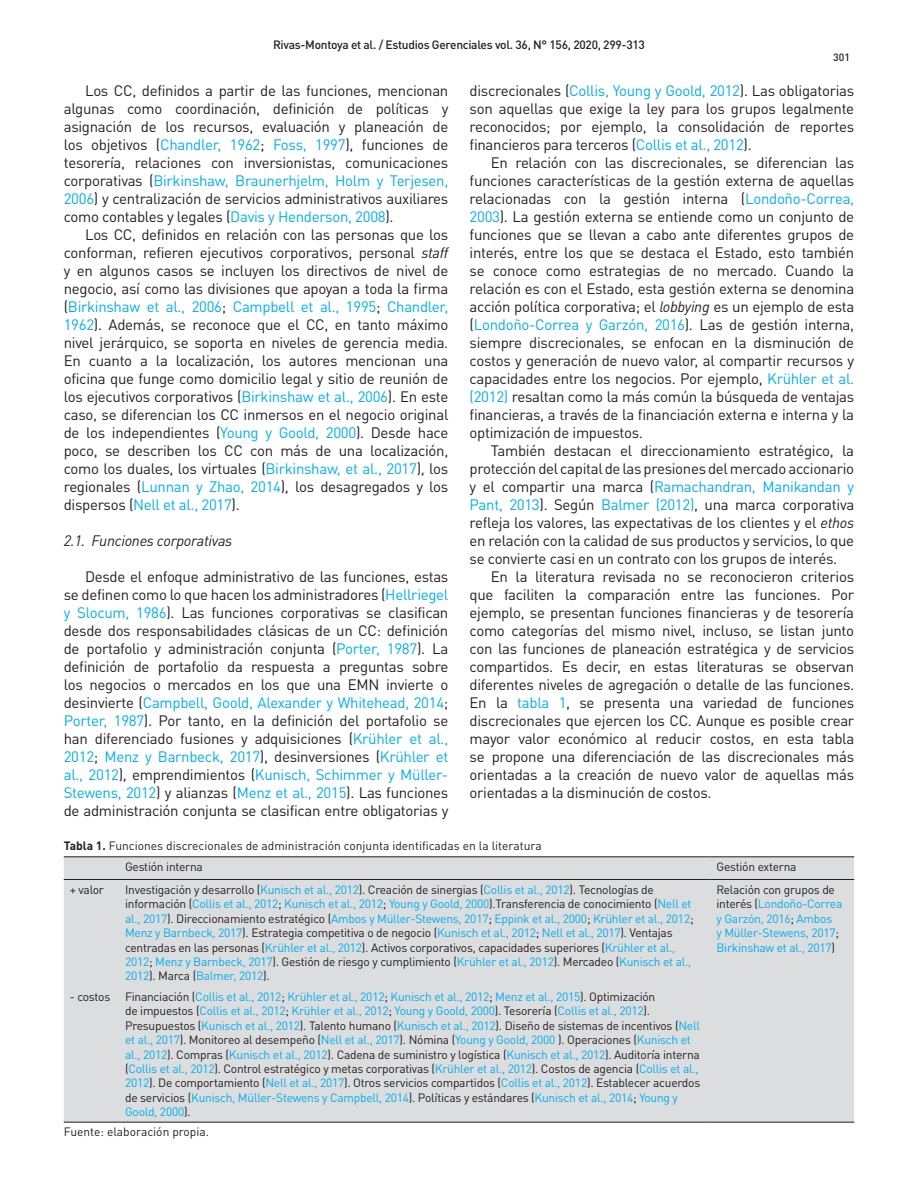
<style>
.page{position:relative;width:918px;height:1188px;background:#fff}
.page>*{position:absolute;margin:0;border:0;box-sizing:border-box;transform-origin:0 0}
.Párrafo_principal{font:15px/18px "DIN Pro";letter-spacing:-.02em;color:#231f20;text-align:justify}
.Titulo_segundo_nivel{font:italic 15px "DIN Pro";letter-spacing:-.02em;color:#231f20}
.Párrafo_principal-2{font:12px/14.4px "DIN Pro";letter-spacing:-.02em;color:#00aeef}
.Párrafo_principal-3{font:12px/14.4px "DIN Pro";letter-spacing:-.02em;color:#231f20}
.Párrafo_principal-4{font:12px "DIN Pro";color:#231f20}
.t1{font:500 12px "DIN Pro";letter-spacing:-.025em;color:#231f20}
.t2{font:500 10.5px "DIN Pro";color:#231f20}
.s1{color:#00aeef}
.s2{font-style:italic}
.s3{font-weight:700}
.s4{color:#231f20}
</style>
<div class="page">
<div style="left:64px;top:857px;width:790px;height:265px;background:#dcdddf"></div>
<hr style="left:64px;top:879px;width:55px;height:1px;background:#231f20">
<hr style="left:119px;top:879px;width:592px;height:1px;background:#231f20">
<hr style="left:711px;top:879px;width:143px;height:1px;background:#231f20">
<hr style="left:64px;top:1122px;width:55px;height:1px;background:#231f20">
<hr style="left:119px;top:1122px;width:592px;height:1px;background:#231f20">
<hr style="left:711px;top:1122px;width:143px;height:1px;background:#231f20">
<hr style="left:64px;top:856px;width:55px;height:1px;background:#231f20">
<hr style="left:119px;top:856px;width:592px;height:1px;background:#231f20">
<hr style="left:711px;top:856px;width:143px;height:1px;background:#231f20">
<p class="t1" style="left:273px;top:34px;width:373px">Rivas-Montoya et al. / Estudios Gerenciales vol. 36, N° 156, 2020, 299-313</p>
<p class="t2" style="left:833px;top:49px;width:18px">301</p>
<p class="Párrafo_principal" style="left:64px;top:80px;width:386px;text-indent:21px">Los CC, definidos a partir de las funciones, mencionan algunas como coordinación, definición de políticas y asignación de los recursos, evaluación y planeación de los objetivos (<span class="s1">Chandler, 1962</span>; <span class="s1">Foss, 1997</span>), funciones de tesorería, relaciones con inversionistas, comunicaciones corporativas (<span class="s1">Birkinshaw, Braunerhjelm, Holm y Terjesen, 2006</span>) y centralización de servicios administrativos auxiliares como contables y legales (<span class="s1">Davis y Henderson, 2008</span>).</p>
<p class="Párrafo_principal" style="left:64px;top:224px;width:386px;text-indent:21px">Los CC, definidos en relación con las personas que los conforman, refieren ejecutivos corporativos, personal <span class="s2">staff </span>y en algunos casos se incluyen los directivos de nivel de negocio, así como las divisiones que apoyan a toda la firma (<span class="s1">Birkinshaw et al., 2006</span>; <span class="s1">Campbell et al., 1995</span>; <span class="s1">Chandler, 1962</span>). Además, se reconoce que el CC, en tanto máximo nivel jerárquico, se soporta en niveles de gerencia media.<br>En cuanto a la localización, los autores mencionan una oficina que funge como domicilio legal y sitio de reunión de los ejecutivos corporativos (<span class="s1">Birkinshaw et al., 2006</span>). En este caso, se diferencian los CC inmersos en el negocio original de los independientes (<span class="s1">Young y Goold, 2000</span>). Desde hace poco, se describen los CC con más de una localización, como los duales, los virtuales (<span class="s1">Birkinshaw, et al., 2017</span>), los regionales (<span class="s1">Lunnan y Zhao, 2014</span>), los desagregados y los dispersos (<span class="s1">Nell et al., 2017</span>).</p>
<p class="Titulo_segundo_nivel" style="left:64px;top:529px;width:170px">2.1. Funciones corporativas</p>
<p class="Párrafo_principal" style="left:64px;top:566px;width:386px;text-indent:21px">Desde el enfoque administrativo de las funciones, estas se definen como lo que hacen los administradores (<span class="s1">Hellriegel y Slocum, 1986</span>). Las funciones corporativas se clasifican desde dos responsabilidades clásicas de un CC: definición de portafolio y administración conjunta (<span class="s1">Porter, 1987</span>). La definición de portafolio da respuesta a preguntas sobre los negocios o mercados en los que una EMN invierte o desinvierte (<span class="s1">Campbell, Goold, Alexander y Whitehead, 2014</span>; <span class="s1">Porter, 1987</span>). Por tanto, en la definición del portafolio se han diferenciado fusiones y adquisiciones (<span class="s1">Krühler et al., 2012</span>; <span class="s1">Menz y Barnbeck, 2017</span>), desinversiones (<span class="s1">Krühler et al., 2012</span>), emprendimientos (<span class="s1">Kunisch, Schimmer y Müller-Stewens, 2012</span>) y alianzas (<span class="s1">Menz et al., 2015</span>). Las funciones de administración conjunta se clasifican entre obligatorias y</p>
<p class="Párrafo_principal" style="left:470px;top:80px;width:386px">discrecionales (<span class="s1">Collis, Young y Goold, 2012</span>). Las obligatorias son aquellas que exige la ley para los grupos legalmente reconocidos; por ejemplo, la consolidación de reportes financieros para terceros (<span class="s1">Collis et al., 2012</span>).</p>
<p class="Párrafo_principal" style="left:470px;top:152px;width:386px;text-indent:21px">En relación con las discrecionales, se diferencian las funciones características de la gestión externa de aquellas relacionadas con la gestión interna (<span class="s1">Londoño-Correa, 2003</span>). La gestión externa se entiende como un conjunto de funciones que se llevan a cabo ante diferentes grupos de interés, entre los que se destaca el Estado, esto también se conoce como estrategias de no mercado. Cuando la relación es con el Estado, esta gestión externa se denomina acción política corporativa; el <span class="s2">lobbying</span> es un ejemplo de esta (<span class="s1">Londoño-Correa y Garzón, 2016</span>). Las de gestión interna, siempre discrecionales, se enfocan en la disminución de costos y generación de nuevo valor, al compartir recursos y capacidades entre los negocios. Por ejemplo, <span class="s1">Krühler et al. (2012)</span> resaltan como la más común la búsqueda de ventajas financieras, a través de la financiación externa e interna y la optimización de impuestos.</p>
<p class="Párrafo_principal" style="left:470px;top:440px;width:386px;text-indent:21px">También destacan el direccionamiento estratégico, la protección del capital de las presiones del mercado accionario y el compartir una marca (<span class="s1">Ramachandran, Manikandan y Pant, 2013</span>). Según <span class="s1">Balmer (2012)</span>, una marca corporativa refleja los valores, las expectativas de los clientes y el <span class="s2">ethos </span>en relación con la calidad de sus productos y servicios, lo que se convierte casi en un contrato con los grupos de interés.</p>
<p class="Párrafo_principal" style="left:470px;top:566px;width:386px;text-indent:21px">En la literatura revisada no se reconocieron criterios que faciliten la comparación entre las funciones. Por ejemplo, se presentan funciones financieras y de tesorería como categorías del mismo nivel, incluso, se listan junto con las funciones de planeación estratégica y de servicios compartidos. Es decir, en estas literaturas se observan diferentes niveles de agregación o detalle de las funciones.<br>En la <span class="s1">tabla 1</span>, se presenta una variedad de funciones discrecionales que ejercen los CC. Aunque es posible crear mayor valor económico al reducir costos, en esta tabla se propone una diferenciación de las discrecionales más orientadas a la creación de nuevo valor de aquellas más orientadas a la disminución de costos.</p>
<p class="Párrafo_principal-4" style="left:64px;top:837px;width:479px"><span class="s3">Tabla 1.</span> Funciones discrecionales de administración conjunta identificadas en la literatura</p>
<p class="Párrafo_principal-3" style="left:125px;top:859px;width:79px">Gestión interna</p>
<p class="Párrafo_principal-3" style="left:717px;top:859px;width:81px">Gestión externa</p>
<p class="Párrafo_principal-3" style="left:70px;top:881px;width:36px">+ valor</p>
<p class="Párrafo_principal-3" style="left:125px;top:881px;width:570px">Investigación y desarrollo (<span class="s1">Kunisch et al., 2012</span>). Creación de sinergias (<span class="s1">Collis et al., 2012</span>). Tecnologías de información (<span class="s1">Collis et al., 2012</span>; <span class="s1">Kunisch et al., 2012</span>; <span class="s1">Young y Goold, 2000</span>).Transferencia de conocimiento (<span class="s1">Nell et al., 2017</span>). Direccionamiento estratégico (<span class="s1">Ambos y Müller-Stewens, 2017</span>; <span class="s1">Eppink et al., 2000</span>; <span class="s1">Krühler et al., 2012</span>; <span class="s1">Menz y Barnbeck, 2017</span>). Estrategia competitiva o de negocio (<span class="s1">Kunisch et al., 2012</span>; <span class="s1">Nell et al., 2017</span>). Ventajas centradas en las personas (<span class="s1">Krühler et al., 2012</span>). Activos corporativos, capacidades superiores (<span class="s1">Krühler et al., 2012</span>; <span class="s1">Menz y Barnbeck, 2017</span>). Gestión de riesgo y cumplimiento (<span class="s1">Krühler et al., 2012</span>). Mercadeo (<span class="s1">Kunisch et al., 2012</span>). Marca (<span class="s1">Balmer, 2012</span>).</p>
<p class="Párrafo_principal-2" style="left:717px;top:881px;width:127px"><span class="s4">Relación con grupos de interés (</span>Londoño-Correa y Garzón, 2016<span class="s4">;</span> Ambos<br>y Müller-Stewens, 2017<span class="s4">;<br></span>Birkinshaw et al., 2017<span class="s4">)</span></p>
<p class="Párrafo_principal-3" style="left:70px;top:988px;width:42px">- costos</p>
<p class="Párrafo_principal-2" style="left:125px;top:988px;width:577px"><span class="s4">Financiación (</span>Collis et al., 2012<span class="s4">;</span> Krühler et al., 2012<span class="s4">;</span> Kunisch et al., 2012<span class="s4">;</span> Menz et al., 2015<span class="s4">). Optimización<br>de impuestos (</span>Collis et al., 2012<span class="s4">;</span> Krühler et al., 2012<span class="s4">;</span> Young y Goold, 2000<span class="s4">). Tesorería (</span>Collis et al., 2012<span class="s4">).<br>Presupuestos (</span>Kunisch et al., 2012<span class="s4">). Talento humano (</span>Kunisch et al., 2012<span class="s4">). Diseño de sistemas de incentivos (</span>Nell et al., 2017<span class="s4">). Monitoreo al desempeño (</span>Nell et al., 2017<span class="s4">). Nómina (</span>Young y Goold, 2000 <span class="s4">). Operaciones (</span>Kunisch et al., 2012<span class="s4">). Compras (</span>Kunisch et al., 2012<span class="s4">). Cadena de suministro y logística (</span>Kunisch et al., 2012<span class="s4">). Auditoría interna (</span>Collis et al., 2012<span class="s4">). Control estratégico y metas corporativas (</span>Krühler et al., 2012<span class="s4">). Costos de agencia (</span>Collis et al., 2012<span class="s4">). De comportamiento (</span>Nell et al., 2017<span class="s4">). Otros servicios compartidos (</span>Collis et al., 2012<span class="s4">). Establecer acuerdos de servicios (</span>Kunisch, Müller-Stewens y Campbell, 2014<span class="s4">). Políticas y estándares (</span>Kunisch et al., 2014<span class="s4">;</span> Young y Goold, 2000<span class="s4">).</span></p>
<p class="Párrafo_principal-4" style="left:64px;top:1122px;width:147px">Fuente: elaboración propia.</p>
</div>
